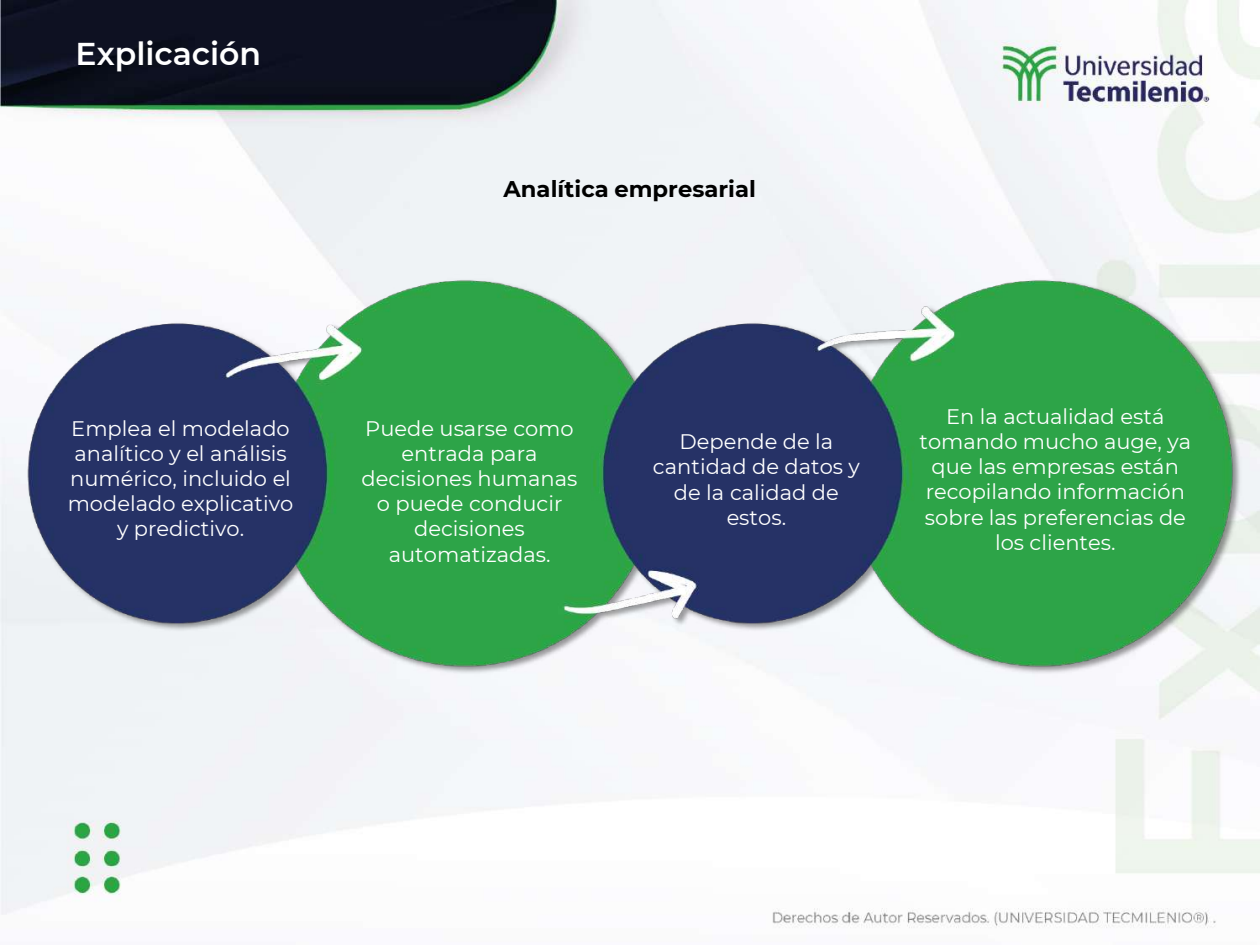
<style>
.page{position:relative;width:1260px;height:945px;background:#fff}
.page>*{position:absolute;margin:0;border:0;box-sizing:border-box;transform-origin:0 0}
.t1{font:600 31.5px "Montserrat";color:#fff}
.t2{font:700 22.75px "Montserrat";letter-spacing:.005em;color:#000}
.t3{font:21px/25.2px "Montserrat";color:#fff;text-align:center}
</style>
<div class="page">
<img style="left:0;top:0;width:1260px;height:928px">
<div style="left:0;top:268px;width:1260px;height:415px;background:#f4f6fa"></div>
<img style="left:0;top:271px;width:1260px;height:401px">
<h1 class="t1" style="left:76px;top:32px;width:187px">Explicación</h1>
<p class="t2" style="left:503px;top:173px;width:254px">Analítica empresarial</p>
<p class="t3" style="left:68px;top:415px;width:227px">Emplea el modelado analítico y el análisis numérico, incluido el modelado explicativo y predictivo.</p>
<p class="t3" style="left:362px;top:415px;width:218px">Puede usarse como entrada para decisiones humanas o puede conducir decisiones automatizadas.</p>
<p class="t3" style="left:653px;top:428px;width:208px">Depende de la cantidad de datos y de la calidad de estos.</p>
<p class="t3" style="left:919px;top:403px;width:273px">En la actualidad está tomando mucho auge, ya que las empresas están recopilando información sobre las preferencias de los clientes.</p>
</div>
